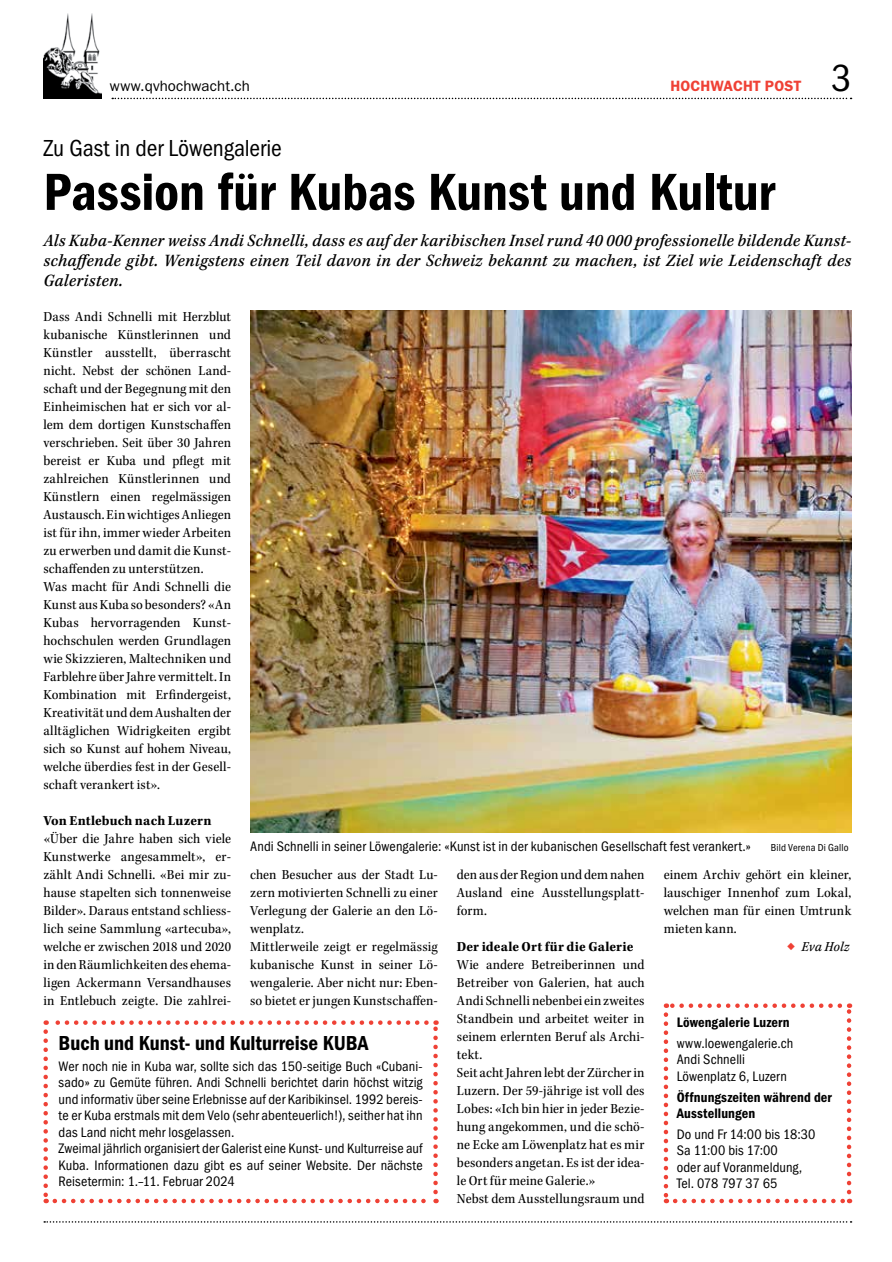
<style>
.page{position:relative;width:892px;height:1262px;background:#fff}
.page>*{position:absolute;margin:0;border:0;box-sizing:border-box;transform-origin:0 0}
.t1{font:54px "ITC Franklin Gothic Std Dm Cd";color:#000}
.t2{font:condensed 39px "ITC Franklin Gothic Std";color:#000}
.t3{font:condensed 24px "ITC Franklin Gothic Std";letter-spacing:-.005em;color:#000}
.t4{font:21px "ITC Franklin Gothic Std Dm Cd";color:#000}
.t5{font:18px/20.2px "Kepler Std Medium Scn It Capt";letter-spacing:.015em;color:#000;text-align:justify}
.t6{font:15px "ITC Franklin Gothic Std";letter-spacing:.01em;color:#000}
.t7{font:600 15px "ITC Franklin Gothic Std";letter-spacing:.01em;color:#ef4135}
.t8{font:14.25px/18px "Kepler Std Scn";letter-spacing:.005em;color:#000}
.t9{font:condensed 14.25px/16.5px "ITC Franklin Gothic Std";letter-spacing:.01em;color:#000}
.t10{font:14.25px/16.5px "ITC Franklin Gothic Std Dm Cd";letter-spacing:.01em;color:#000}
.t11{font:14.25px "Kepler Std Bold Scn Capt";letter-spacing:.01em;color:#000}
.t12{font:14.25px "Kepler Std Scn It Capt";color:#000}
.t13{font:condensed 10.5px "ITC Franklin Gothic Std";letter-spacing:.015em;color:#000}
.s1{font-family:"Kepler Std Scn";font-size:18px;color:#ef4135}
</style>
<div class="page">
<img style="left:43px;top:14px;width:59px;height:84px">
<svg style="left:112px;top:98px;width:740px;height:1px"></svg>
<svg style="left:44px;top:1221px;width:808px;height:2px"></svg>
<img style="left:250px;top:311px;width:601px;height:521px">
<svg style="left:664px;top:1015px;width:4px;height:188px"></svg>
<svg style="left:675px;top:1199px;width:175px;height:4px"></svg>
<svg style="left:847px;top:1003px;width:4px;height:189px"></svg>
<svg style="left:666px;top:1003px;width:174px;height:5px"></svg>
<svg style="left:43px;top:1032px;width:5px;height:171px"></svg>
<svg style="left:55px;top:1199px;width:382px;height:4px"></svg>
<svg style="left:433px;top:1020px;width:5px;height:172px"></svg>
<svg style="left:46px;top:1020px;width:380px;height:5px"></svg>
<p class="t6" style="left:110px;top:78px;width:142px">www.qvhochwacht.ch</p>
<p class="t7" style="left:670px;top:77px;width:133px">HOCHWACHT POST</p>
<h3 class="t3" style="left:43px;top:134px;width:240px">Zu Gast in der Löwengalerie</h3>
<h1 class="t1" style="left:43px;top:161px;width:733px">Passion für Kubas Kunst und Kultur</h1>
<h2 class="t2" style="left:831px;top:57px;width:21px">3</h2>
<p class="t5" style="left:43px;top:230px;width:809px">Als Kuba-Kenner weiss Andi Schnelli, dass es auf der karibischen Insel rund 40 000 professionelle bildende Kunst&shy;schaffende gibt. Wenigstens einen Teil davon in der Schweiz bekannt zu machen, ist Ziel wie Leidenschaft des Galeristen.</p>
<p class="t8" style="left:43px;top:308px;width:189px">Dass Andi Schnelli mit Herzblut kubanische Künstlerinnen und<br>Künstler ausstellt, überrascht nicht. Nebst der schönen Land&shy;schaft und der Begegnung mit den<br>Einheimischen hat er sich vor al&shy;lem dem dortigen Kunstschaffen verschrieben. Seit über 30 Jahren bereist er Kuba und pflegt mit zahlreichen Künstlerinnen und<br>Künstlern einen regelmässigen<br>Austausch. Ein wichtiges Anliegen ist für ihn, immer wieder Arbeiten zu erwerben und damit die Kunst&shy;schaffenden zu unterstützen.<br>Was macht für Andi Schnelli die<br>Kunst aus Kuba so besonders? «An<br>Kubas hervorragenden Kunst&shy;hochschulen werden Grundlagen wie Skizzieren, Maltechniken und<br>Farblehre über Jahre vermittelt. In<br>Kombination mit Erfindergeist,<br>Kreativität und dem Aushalten der alltäglichen Widrigkeiten ergibt sich so Kunst auf hohem Niveau, welche überdies fest in der Gesell&shy;schaft verankert ist».</p>
<p class="t11" style="left:43px;top:813px;width:170px">Von Entlebuch nach Luzern</p>
<p class="t8" style="left:43px;top:830px;width:189px;text-align:justify">«Über die Jahre haben sich viele Kunstwerke angesammelt», er&shy;zählt Andi Schnelli. «Bei mir zu&shy;hause stapelten sich tonnenweise Bilder». Daraus entstand schliess&shy;lich seine Sammlung «artecuba», welche er zwischen 2018 und 2020 in den Räumlichkeiten des ehema&shy;ligen Ackermann Versandhauses in Entlebuch zeigte. Die zahlrei-</p>
<p class="t9" style="left:250px;top:838px;width:502px">Andi Schnelli in seiner Löwengalerie: «Kunst ist in der kubanischen Gesellschaft fest verankert.»</p>
<p class="t13" style="left:771px;top:842px;width:79px">Bild Verena Di Gallo</p>
<p class="t8" style="left:250px;top:866px;width:189px">chen Besucher aus der Stadt Lu&shy;zern motivierten Schnelli zu einer<br>Verlegung der Galerie an den Lö&shy;wenplatz.<br>Mittlerweile zeigt er regelmässig kubanische Kunst in seiner Lö&shy;wengalerie. Aber nicht nur: Eben&shy;so bietet er jungen Kunstschaffen-</p>
<p class="t8" style="left:457px;top:866px;width:189px;text-align:justify">den aus der Region und dem nahen Ausland eine Ausstellungsplatt&shy;form.</p>
<p class="t8" style="left:664px;top:866px;width:189px;text-align:justify">einem Archiv gehört ein kleiner, lauschiger Innenhof zum Lokal, welchen man für einen Umtrunk mieten kann.</p>
<p class="t12" style="left:787px;top:939px;width:64px"><span class="s1">◆</span> Eva Holz</p>
<p class="t11" style="left:457px;top:939px;width:178px">Der ideale Ort für die Galerie</p>
<p class="t8" style="left:457px;top:956px;width:189px">Wie andere Betreiberinnen und<br>Betreiber von Galerien, hat auch<br>Andi Schnelli nebenbei ein zweites<br>Standbein und arbeitet weiter in seinem erlernten Beruf als Archi&shy;tekt.<br>Seit acht Jahren lebt der Zürcher in<br>Luzern. Der 59-jährige ist voll des<br>Lobes: «Ich bin hier in jeder Bezie&shy;hung angekommen, und die schö&shy;ne Ecke am Löwenplatz hat es mir besonders angetan. Es ist der idea&shy;le Ort für meine Galerie.»<br>Nebst dem Ausstellungsraum und</p>
<p class="t10" style="left:677px;top:1014px;width:114px">Löwengalerie Luzern</p>
<p class="t9" style="left:677px;top:1035px;width:118px">www.loewengalerie.ch<br>Andi Schnelli<br>Löwenplatz 6, Luzern</p>
<p class="t10" style="left:677px;top:1089px;width:157px">Öffnungszeiten während der<br>Ausstellungen</p>
<p class="t9" style="left:677px;top:1126px;width:140px">Do und Fr 14:00 bis 18:30<br>Sa 11:00 bis 17:00<br>oder auf Voranmeldung,<br>Tel. 078 797 37 65</p>
<h3 class="t4" style="left:59px;top:1031px;width:312px">Buch und Kunst- und Kulturreise KUBA</h3>
<p class="t9" style="left:59px;top:1058px;width:366px">Wer noch nie in Kuba war, sollte sich das 150-seitige Buch «Cubani&shy;sado» zu Gemüte führen. Andi Schnelli berichtet darin höchst witzig und informativ über seine Erlebnisse auf der Karibikinsel. 1992 bereis&shy;te er Kuba erstmals mit dem Velo (sehr abenteuerlich!), seither hat ihn das Land nicht mehr losgelassen.<br>Zweimal jährlich organisiert der Galerist eine Kunst- und Kulturreise auf Kuba. Informationen dazu gibt es auf seiner Website. Der nächste Reisetermin: 1.–11. Februar 2024</p>
</div>
